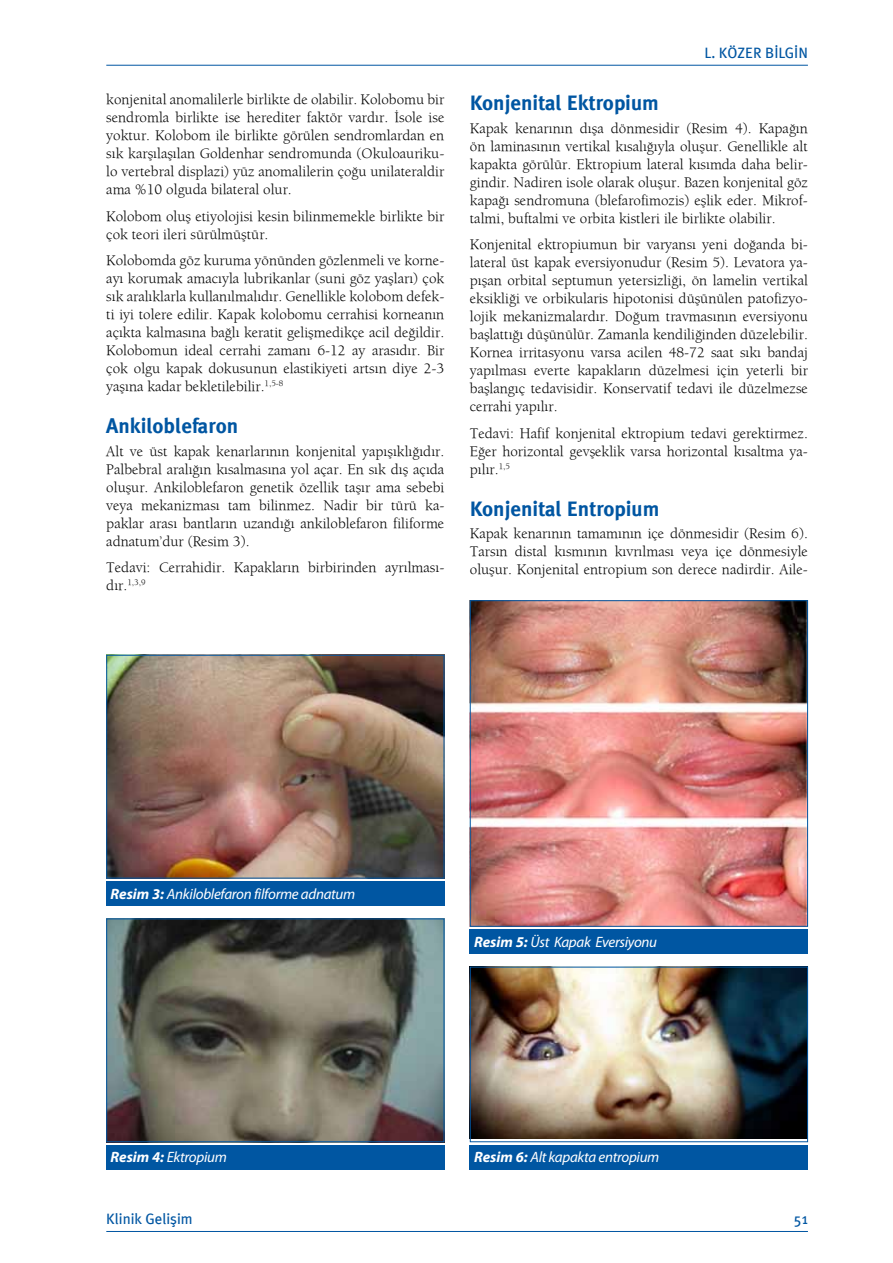
<style>
.page{position:relative;width:893px;height:1263px;background:#fff}
.page>*{position:absolute;margin:0;border:0;box-sizing:border-box;transform-origin:0 0}
.t1{font:21px "Meta Plus Bold Roman Ti";color:#0056a2}
.t2{font:15px/18px "Berkeley";color:#000;text-align:justify}
.t3{font:italic 15px "Myriad Pro";letter-spacing:-.02em;color:#fff}
.t4{font:500 15px "Meta Plus Book Roman Ti";color:#0056a2}
.t5{font:8.7px "Berkeley";color:#000}
.s1{font-size:15px}
.s2{font-weight:700}
</style>
<div class="page">
<hr style="left:106px;top:1231px;width:702px;height:1px;background:#0056a2">
<hr style="left:106px;top:65px;width:702px;height:1px;background:#0056a2">
<img style="left:108px;top:657px;width:334px;height:219px">
<div style="left:106px;top:655px;width:338px;height:223px;border:1px solid #0056a2"></div>
<div style="left:106px;top:881px;width:338px;height:25px;background:#0056a2"></div>
<img style="left:108px;top:920px;width:334px;height:220px">
<div style="left:106px;top:918px;width:338px;height:224px;border:1px solid #0056a2"></div>
<div style="left:106px;top:1145px;width:338px;height:24px;background:#0056a2"></div>
<img style="left:472px;top:602px;width:334px;height:323px">
<div style="left:470px;top:600px;width:338px;height:327px;border:1px solid #0056a2"></div>
<div style="left:470px;top:929px;width:338px;height:25px;background:#0056a2"></div>
<img style="left:472px;top:969px;width:334px;height:169px">
<div style="left:470px;top:967px;width:338px;height:175px;border:1px solid #0056a2"></div>
<div style="left:470px;top:1145px;width:338px;height:24px;background:#0056a2"></div>
<p class="t2" style="left:106px;top:90px;width:340px">konjenital anomalilerle birlikte de olabilir. Kolobomu bir sendromla birlikte ise herediter faktör vardır. İsole ise yoktur. Kolobom ile birlikte görülen sendromlardan en sık karşılaşılan Goldenhar sendromunda (Okuloauriku&shy;lo vertebral displazi) yüz anomalilerin çoğu unilateraldir ama %10 olguda bilateral olur.</p>
<p class="t2" style="left:106px;top:207px;width:340px">Kolobom oluş etiyolojisi kesin bilinmemekle birlikte bir çok teori ileri sürülmüştür.</p>
<p class="t2" style="left:106px;top:251px;width:340px">Kolobomda göz kuruma yönünden gözlenmeli ve korne&shy;ayı korumak amacıyla lubrikanlar (suni göz yaşları) çok sık aralıklarla kullanılmalıdır. Genellikle kolobom defek&shy;ti iyi tolere edilir. Kapak kolobomu cerrahisi korneanın açıkta kalmasına bağlı keratit gelişmedikçe acil değildir.<br>Kolobomun ideal cerrahi zamanı 6-12 ay arasıdır. Bir çok olgu kapak dokusunun elastikiyeti artsın diye 2-3 yaşına kadar bekletilebilir.<sup>1,5-8</sup></p>
<h1 class="t1" style="left:106px;top:414px;width:133px">Ankiloblefaron</h1>
<p class="t2" style="left:106px;top:442px;width:340px">Alt ve üst kapak kenarlarının konjenital yapışıklığıdır.<br>Palbebral aralığın kısalmasına yol açar. En sık dış açıda oluşur. Ankiloblefaron genetik özellik taşır ama sebebi veya mekanizması tam bilinmez. Nadir bir türü ka&shy;paklar arası bantların uzandığı ankiloblefaron filiforme adnatum’dur (Resim 3).</p>
<p class="t2" style="left:106px;top:558px;width:340px">Tedavi: Cerrahidir. Kapakların birbirinden ayrılması-</p>
<p class="t5" style="left:106px;top:577px;width:41px"><span class="s1">dır.</span>1,3,9</p>
<p class="t4" style="left:704px;top:44px;width:105px">L. KÖZER BİLGİN</p>
<h1 class="t1" style="left:470px;top:91px;width:190px">Konjenital Ektropium</h1>
<p class="t2" style="left:470px;top:119px;width:340px">Kapak kenarının dışa dönmesidir (Resim 4). Kapağın ön laminasının vertikal kısalığıyla oluşur. Genellikle alt kapakta görülür. Ektropium lateral kısımda daha belir&shy;gindir. Nadiren isole olarak oluşur. Bazen konjenital göz kapağı sendromuna (blefarofimozis) eşlik eder. Mikrof&shy;talmi, buftalmi ve orbita kistleri ile birlikte olabilir.</p>
<p class="t2" style="left:470px;top:235px;width:340px">Konjenital ektropiumun bir varyansı yeni doğanda bi&shy;lateral üst kapak eversiyonudur (Resim 5). Levatora ya&shy;pışan orbital septumun yetersizliği, ön lamelin vertikal eksikliği ve orbikularis hipotonisi düşünülen patofizyo&shy;lojik mekanizmalardır. Doğum travmasının eversiyonu başlattığı düşünülür. Zamanla kendiliğinden düzelebilir.<br>Kornea irritasyonu varsa acilen 48-72 saat sıkı bandaj yapılması everte kapakların düzelmesi için yeterli bir başlangıç tedavisidir. Konservatif tedavi ile düzelmezse cerrahi yapılır.</p>
<p class="t2" style="left:470px;top:424px;width:340px">Tedavi: Hafif konjenital ektropium tedavi gerektirmez.<br>Eğer horizontal gevşeklik varsa horizontal kısaltma ya&shy;pılır.<sup>1,5</sup></p>
<h1 class="t1" style="left:470px;top:496px;width:191px">Konjenital Entropium</h1>
<p class="t2" style="left:470px;top:524px;width:340px">Kapak kenarının tamamının içe dönmesidir (Resim 6).<br>Tarsın distal kısmının kıvrılması veya içe dönmesiyle oluşur. Konjenital entropium son derece nadirdir. Aile-</p>
<p class="t3" style="left:111px;top:884px;width:246px"><span class="s2">Resim 3:</span> Ankiloblefaron filforme adnatum</p>
<p class="t3" style="left:111px;top:1148px;width:118px"><span class="s2">Resim 4:</span> Ektropium</p>
<p class="t3" style="left:474px;top:932px;width:185px"><span class="s2">Resim 5:</span> Üst Kapak Eversiyonu</p>
<p class="t3" style="left:474px;top:1148px;width:187px"><span class="s2">Resim 6:</span> Alt kapakta entropium</p>
<p class="t4" style="left:106px;top:1210px;width:88px">Klinik Gelişim</p>
<p class="t4" style="left:794px;top:1210px;width:16px">51</p>
</div>
